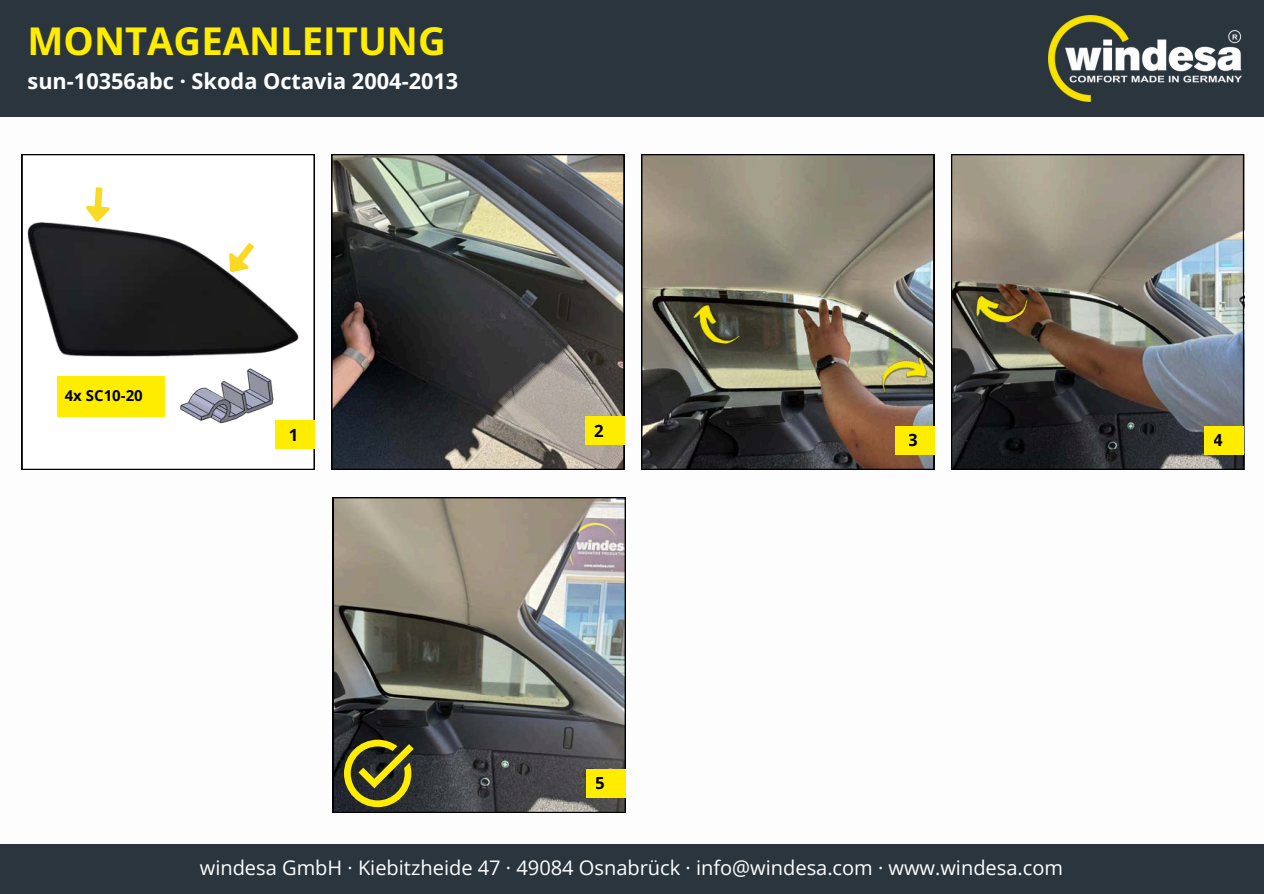
<style>
.page{position:relative;width:1264px;height:894px;background:#fff}
.page>*{position:absolute;margin:0;border:0;box-sizing:border-box;transform-origin:0 0}
.t1{font:700 38.25px "Open Sans";color:#ffed00}
.t2{font:700 21.75px "Open Sans";color:#fff}
.t3{font:20.1px "Open Sans";color:#fff}
.t4{font:700 16.8px "Open Sans";color:#000}
.t5{font:700 15px "Open Sans";color:#000}
</style>
<div class="page">
<div style="left:0;top:0;width:1263px;height:116px;background:#2b353e"></div>
<img style="left:1048px;top:15px;width:193px;height:87px">
<svg style="left:22px;top:154px;width:292px;height:315px"></svg>
<div style="left:275px;top:420px;width:39px;height:29px;background:#ffed00"></div>
<img style="left:331px;top:154px;width:293px;height:315px">
<div style="left:585px;top:416px;width:39px;height:28px;background:#ffed00"></div>
<img style="left:951px;top:154px;width:292px;height:315px">
<div style="left:1204px;top:426px;width:40px;height:28px;background:#ffed00"></div>
<div style="left:0;top:844px;width:1263px;height:49px;background:#2b353e"></div>
<img style="left:641px;top:154px;width:293px;height:315px">
<div style="left:894px;top:426px;width:40px;height:28px;background:#ffed00"></div>
<div style="left:58px;top:376px;width:107px;height:40px;background:#ffed00"></div>
<svg style="left:85px;top:186px;width:26px;height:36px"></svg>
<img style="left:689px;top:300px;width:57px;height:46px">
<img style="left:333px;top:497px;width:292px;height:315px">
<div style="left:586px;top:768px;width:40px;height:29px;background:#ffed00"></div>
<svg style="left:344px;top:739px;width:70px;height:67px;background:#6d691c"></svg>
<img style="left:967px;top:271px;width:68px;height:63px">
<img style="left:179px;top:366px;width:96px;height:59px">
<img style="left:28px;top:222px;width:271px;height:134px">
<img style="left:874px;top:345px;width:59px;height:65px">
<h1 class="t1" style="left:28px;top:14px;width:419px">MONTAGEANLEITUNG</h1>
<p class="t2" style="left:28px;top:65px;width:432px">sun-10356abc · Skoda Octavia 2004-2013</p>
<p class="t5" style="left:65px;top:384px;width:80px">4x SC10-20</p>
<p class="t4" style="left:289px;top:423px;width:11px">1</p>
<p class="t4" style="left:594px;top:418px;width:11px">2</p>
<p class="t4" style="left:904px;top:418px;width:11px">3</p>
<p class="t4" style="left:908px;top:428px;width:11px">3</p>
<p class="t4" style="left:595px;top:771px;width:11px">5</p>
<p class="t3" style="left:200px;top:853px;width:864px">windesa GmbH · Kiebitzheide 47 · 49084 Osnabrück · info@windesa.com · www.windesa.com</p>
<p class="t4" style="left:1213px;top:428px;width:11px">4</p>
</div>
